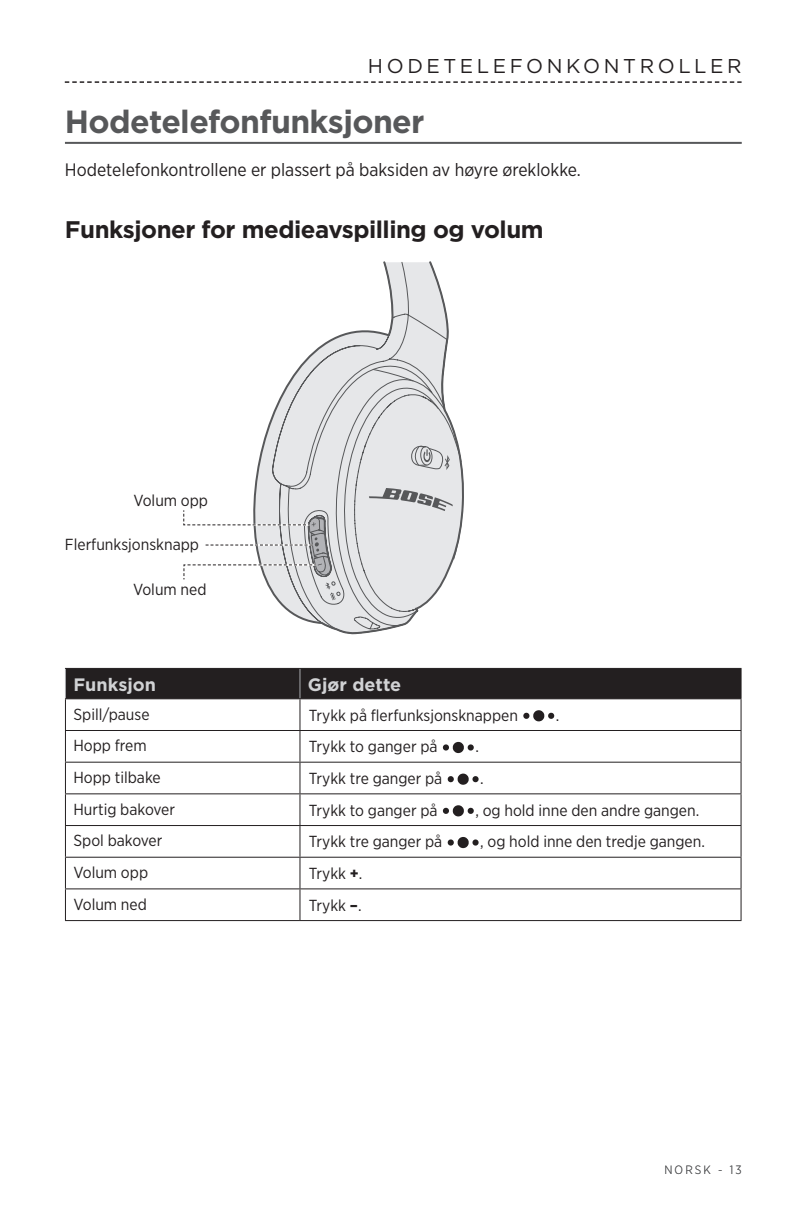
<style>
.page{position:relative;width:792px;height:1224px;background:#fff}
.page>*{position:absolute;margin:0;border:0;box-sizing:border-box;transform-origin:0 0}
.Text_Head_1{font:700 32px "Gotham";letter-spacing:-.02em;color:#57585a}
.Text_Head_2{font:700 24px "Gotham";letter-spacing:-.02em;color:#231f20}
.t1{font:20px "Gotham";color:#231f20}
.Text{font:18px "Gotham Narrow";color:#231f20}
.Text_Table_Head_1{font:700 18px "Gotham";color:#d1d2d4}
.Text_Table{font:16px "Gotham Narrow";color:#231f20}
.Callout{font:16px "Gotham Narrow";color:#231f20}
.t2{font:300 12px "Gotham Narrow";letter-spacing:.18em;color:#57585a}
.s1{font-weight:700}
</style>
<div class="page">
<svg style="left:65px;top:81px;width:677px;height:2px"></svg>
<hr style="left:65px;top:142px;width:677px;height:2px;background:#57585a">
<svg style="left:253px;top:416px;width:19px;height:93px;fill:#e6e7e9"></svg>
<svg style="left:272px;top:310px;width:192px;height:302px"></svg>
<svg style="left:289px;top:261px;width:157px;height:373px"></svg>
<svg style="left:369px;top:488px;width:84px;height:23px;background:#bebfc1"></svg>
<svg style="left:410px;top:444px;width:40px;height:26px"></svg>
<svg style="left:183px;top:509px;width:153px;height:91px"></svg>
<hr style="left:741px;top:699px;width:1px;height:31px;background:#231f20">
<hr style="left:300px;top:730px;width:442px;height:1px;background:#231f20">
<hr style="left:741px;top:731px;width:1px;height:31px;background:#231f20">
<hr style="left:300px;top:762px;width:442px;height:1px;background:#231f20">
<hr style="left:741px;top:763px;width:1px;height:30px;background:#231f20">
<hr style="left:65px;top:888px;width:235px;height:1px;background:#231f20">
<hr style="left:300px;top:888px;width:442px;height:1px;background:#231f20">
<hr style="left:65px;top:730px;width:235px;height:1px;background:#231f20">
<hr style="left:65px;top:762px;width:235px;height:1px;background:#231f20">
<hr style="left:65px;top:793px;width:235px;height:1px;background:#231f20">
<hr style="left:300px;top:793px;width:442px;height:1px;background:#231f20">
<hr style="left:741px;top:794px;width:1px;height:31px;background:#231f20">
<hr style="left:65px;top:825px;width:235px;height:1px;background:#231f20">
<hr style="left:300px;top:825px;width:442px;height:1px;background:#231f20">
<hr style="left:741px;top:826px;width:1px;height:31px;background:#231f20">
<hr style="left:65px;top:857px;width:235px;height:1px;background:#231f20">
<hr style="left:300px;top:857px;width:442px;height:1px;background:#231f20">
<hr style="left:741px;top:858px;width:1px;height:30px;background:#231f20">
<hr style="left:741px;top:889px;width:1px;height:31px;background:#231f20">
<hr style="left:300px;top:920px;width:442px;height:1px;background:#231f20">
<div style="left:65px;top:668px;width:677px;height:30px;background:#231f20"></div>
<hr style="left:300px;top:698px;width:442px;height:1px;background:#231f20">
<hr style="left:65px;top:698px;width:235px;height:1px;background:#231f20">
<hr style="left:65px;top:699px;width:1px;height:31px;background:#231f20">
<hr style="left:299px;top:699px;width:1px;height:31px;background:#231f20">
<hr style="left:65px;top:731px;width:1px;height:31px;background:#231f20">
<hr style="left:299px;top:731px;width:1px;height:31px;background:#231f20">
<hr style="left:65px;top:763px;width:1px;height:30px;background:#231f20">
<hr style="left:299px;top:763px;width:1px;height:30px;background:#231f20">
<hr style="left:65px;top:794px;width:1px;height:31px;background:#231f20">
<hr style="left:299px;top:794px;width:1px;height:31px;background:#231f20">
<hr style="left:65px;top:826px;width:1px;height:31px;background:#231f20">
<hr style="left:299px;top:826px;width:1px;height:31px;background:#231f20">
<hr style="left:65px;top:858px;width:1px;height:30px;background:#231f20">
<hr style="left:299px;top:858px;width:1px;height:30px;background:#231f20">
<hr style="left:65px;top:889px;width:1px;height:31px;background:#231f20">
<hr style="left:299px;top:889px;width:1px;height:31px;background:#231f20">
<hr style="left:65px;top:920px;width:235px;height:1px;background:#231f20">
<svg style="left:523px;top:710px;width:31px;height:11px"></svg>
<svg style="left:443px;top:742px;width:31px;height:11px"></svg>
<svg style="left:448px;top:774px;width:31px;height:11px"></svg>
<svg style="left:443px;top:805px;width:31px;height:11px"></svg>
<svg style="left:448px;top:837px;width:31px;height:11px"></svg>
<p class="t1" style="left:368px;top:54px;width:38px">HODETELEFONKONTROLLER</p>
<p class="Text_Head_1" style="left:65px;top:100px;width:361px">Hodetelefonfunksjoner</p>
<p class="Text" style="left:65px;top:158px;width:518px">Hodetelefonkontrollene er plassert på baksiden av høyre øreklokke.</p>
<p class="Text_Head_2" style="left:65px;top:213px;width:480px">Funksjoner for medieavspilling og volum</p>
<p class="Callout" style="left:133px;top:491px;width:76px">Volum opp</p>
<p class="Callout" style="left:65px;top:534px;width:136px">Flerfunksjonsknapp</p>
<p class="Callout" style="left:133px;top:580px;width:75px">Volum ned</p>
<p class="Text_Table_Head_1" style="left:73px;top:673px;width:84px">Funksjon</p>
<p class="Text_Table_Head_1" style="left:308px;top:673px;width:95px">Gjør dette</p>
<p class="Text_Table" style="left:73px;top:704px;width:78px">Spill/pause</p>
<p class="Text_Table" style="left:309px;top:705px;width:211px">Trykk på flerfunksjonsknappen</p>
<p class="Text_Table" style="left:556px;top:705px;width:5px">.</p>
<p class="Text_Table" style="left:73px;top:736px;width:75px">Hopp frem</p>
<p class="Text_Table" style="left:309px;top:737px;width:130px">Trykk to ganger på</p>
<p class="Text_Table" style="left:475px;top:737px;width:5px">.</p>
<p class="Text_Table" style="left:73px;top:767px;width:89px">Hopp tilbake</p>
<p class="Text_Table" style="left:309px;top:768px;width:135px">Trykk tre ganger på</p>
<p class="Text_Table" style="left:480px;top:768px;width:5px">.</p>
<p class="Text_Table" style="left:73px;top:799px;width:103px">Hurtig bakover</p>
<p class="Text_Table" style="left:309px;top:800px;width:130px">Trykk to ganger på</p>
<p class="Text_Table" style="left:475px;top:800px;width:225px">, og hold inne den andre gangen.</p>
<p class="Text_Table" style="left:73px;top:831px;width:90px">Spol bakover</p>
<p class="Text_Table" style="left:309px;top:832px;width:135px">Trykk tre ganger på</p>
<p class="Text_Table" style="left:480px;top:832px;width:226px">, og hold inne den tredje gangen.</p>
<p class="Text_Table" style="left:73px;top:862px;width:76px">Volum opp</p>
<p class="Text_Table" style="left:309px;top:863px;width:55px">Trykk <span class="s1">+</span>.</p>
<p class="Text_Table" style="left:73px;top:894px;width:75px">Volum ned</p>
<p class="Text_Table" style="left:309px;top:895px;width:54px">Trykk <span class="s1">–</span>.</p>
<p class="t2" style="left:664px;top:1162px;width:79px">NORSK - 13</p>
</div>
